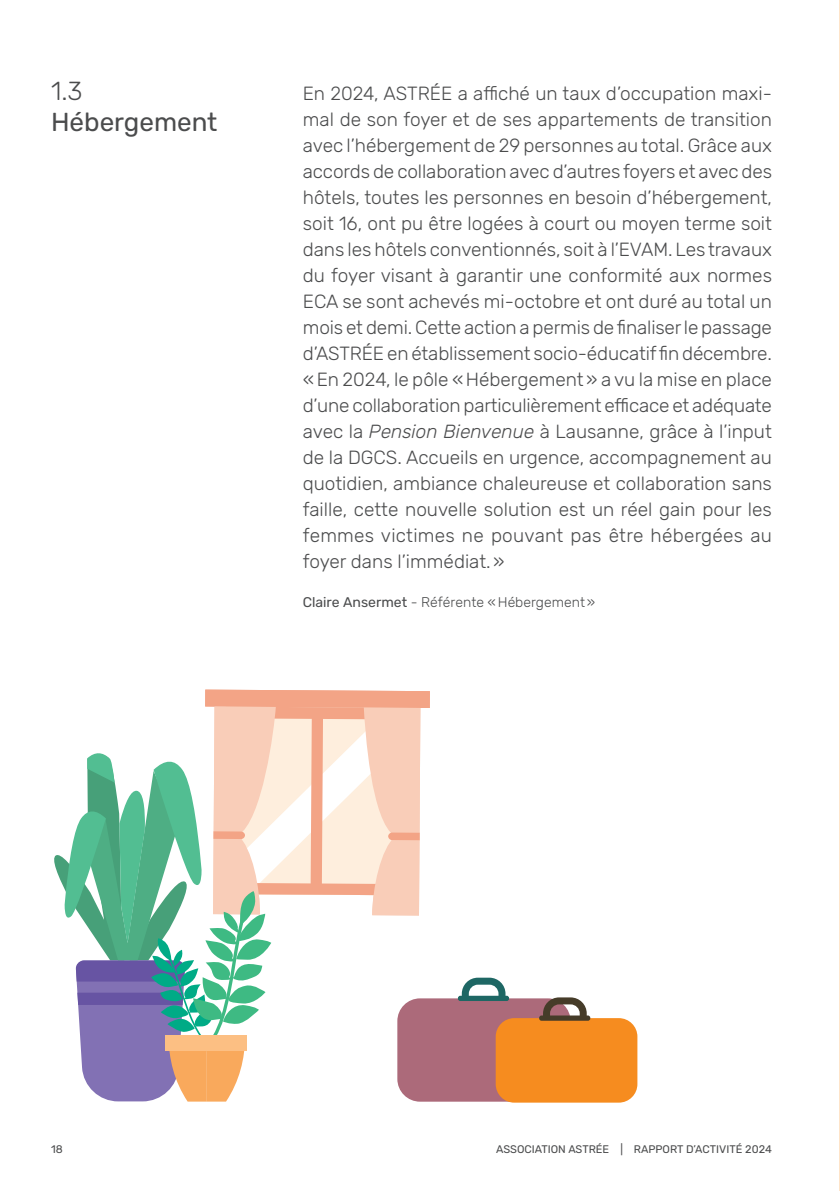
<style>
.page{position:relative;width:840px;height:1191px;background:#fff}
.page>*{position:absolute;margin:0;border:0;box-sizing:border-box;transform-origin:0 0}
.t1{font:26px "Rubik";color:#4b4c4d}
.t2{font:300 26px "Rubik";color:#4b4c4d}
.t3{font:300 19px/26px "Rubik";letter-spacing:.015em;color:#4b4c4d;text-align:justify}
.t4{font:300 14px "Rubik";color:#4b4c4d}
.t5{font:11px "Rubik";color:#4b4c4d}
.s1{font-style:italic}
.s2{font-weight:400}
</style>
<div class="page">
<hr style="left:839px;top:0;width:1px;height:1191px;background:#fee4c9">
<svg style="left:461px;top:977px;width:44px;height:18px"></svg>
<div style="left:397px;top:998px;width:173px;height:103px;background:#ac6a7a;border-radius:23px"></div>
<div style="left:457px;top:995px;width:51px;height:6px;background:#1e6764;border-radius:2px"></div>
<svg style="left:542px;top:997px;width:44px;height:18px"></svg>
<div style="left:495px;top:1018px;width:142px;height:84px;background:#f68c1f;border-radius:19px"></div>
<div style="left:539px;top:1015px;width:51px;height:5px;background:#463c29;border-radius:2px"></div>
<svg style="left:54px;top:689px;width:375px;height:412px"></svg>
<div style="left:165px;top:1035px;width:82px;height:16px;background:#fcbf83"></div>
<h1 class="t2" style="left:51px;top:76px;width:33px">1.3</h1>
<h1 class="t1" style="left:51px;top:107px;width:168px">Hébergement</h1>
<p class="t3" style="left:302px;top:81px;width:470px">En 2024, ASTRÉE a affiché un taux d’occupation maxi‑ mal de son foyer et de ses appartements de transition avec l’hébergement de 29 personnes au total. Grâce aux accords de collaboration avec d’autres foyers et avec des hôtels, toutes les personnes en besoin d’hébergement, soit 16, ont pu être logées à court ou moyen terme soit dans les hôtels conventionnés, soit à l’EVAM. Les travaux du foyer visant à garantir une conformité aux normes ECA se sont achevés mi-octobre et ont duré au total un mois et demi. Cette action a permis definaliserle passage d’ASTRÉE en établissement socio-éducatiffin décembre. «En 2024, le pôle «Hébergement» a vu la mise en place d’une collaboration particulièrement efficace et adéquate avec la <span class="s1">Pension Bienvenue</span> à Lausanne, grâce à l’input de la DGCS. Accueils en urgence, accompagnement au quotidien, ambiance chaleureuse et collaboration sans faille, cette nouvelle solution est un réel gain pour les femmes victimes ne pouvant pas être hébergées au foyer dans l’immédiat.»</p>
<p class="t4" style="left:302px;top:594px;width:294px"><span class="s2">Claire Ansermet</span> ‑ Référente «Hébergement»</p>
<p class="t5" style="left:51px;top:1143px;width:13px">18</p>
<p class="t5" style="left:496px;top:1143px;width:277px">ASSOCIATION ASTRÉE | RAPPORT D’ACTIVITÉ 2024</p>
</div>
